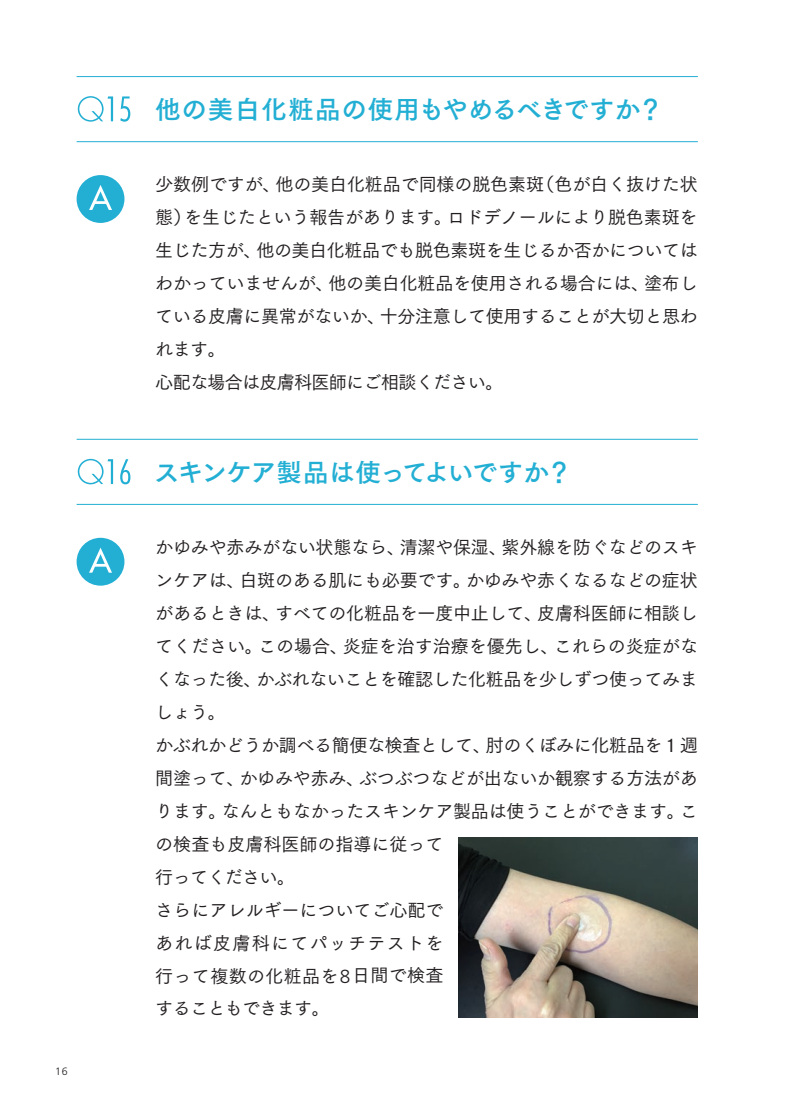
<style>
.page{position:relative;width:800px;height:1119px;background:#fff}
.page>*{position:absolute;margin:0;border:0;box-sizing:border-box;transform-origin:0 0}
.t1{font:25.5px "Tsuku Go Pro B";letter-spacing:.025em;color:#23afd4}
.t2{font:25.5px "Tsuku Go Pro B";letter-spacing:-.04em;color:#23afd4}
.t3{font:18px/33px "Tsuku Go Pro M";letter-spacing:-.015em;color:#231f20}
.t4{font:300 10.65px "Frutiger LT Std";color:#231f20}
.s1{font-family:"Frutiger LT Std";font-weight:300;font-size:18.9px}
</style>
<div class="page">
<svg style="left:78px;top:96px;width:52px;height:26px"></svg>
<svg style="left:78px;top:459px;width:52px;height:25px"></svg>
<hr style="left:77px;top:141px;width:620px;height:1px;background:#23afd4">
<hr style="left:77px;top:504px;width:620px;height:1px;background:#23afd4">
<hr style="left:77px;top:76px;width:620px;height:1px;background:#23afd4">
<hr style="left:77px;top:439px;width:620px;height:1px;background:#23afd4">
<div style="left:77px;top:175px;width:47px;height:48px;background:#23afd4;border-radius:50%"></div>
<svg style="left:89px;top:185px;width:23px;height:25px"></svg>
<div style="left:77px;top:537px;width:47px;height:48px;background:#23afd4;border-radius:50%"></div>
<svg style="left:89px;top:547px;width:23px;height:25px"></svg>
<img style="left:458px;top:837px;width:239px;height:180px">
<p class="t4" style="left:55px;top:1064px;width:14px">16</p>
<h1 class="t1" style="left:155px;top:87px;width:509px">他の美白化粧品の使用もやめるべきですか？</h1>
<p class="t3" style="left:155px;top:166px;width:544px">少数例ですが、他の美白化粧品で同様の脱色素斑（色が白く抜けた状態）を生じたという報告があります。ロドデノールにより脱色素斑を生じた方が、他の美白化粧品でも脱色素斑を生じるか否かについてはわかっていませんが、他の美白化粧品を使用される場合には、塗布している皮膚に異常がないか、十分注意して使用することが大切と思われます。<br>心配な場合は皮膚科医師にご相談ください。</p>
<h1 class="t2" style="left:154px;top:450px;width:419px">スキンケア製品は使ってよいですか？</h1>
<p class="t3" style="left:155px;top:528px;width:544px">かゆみや赤みがない状態なら、清潔や保湿、紫外線を防ぐなどのスキンケアは、白斑のある肌にも必要です。かゆみや赤くなるなどの症状があるときは、すべての化粧品を一度中止して、皮膚科医師に相談してください。この場合、炎症を治す治療を優先し、これらの炎症がなくなった後、かぶれないことを確認した化粧品を少しずつ使ってみましょう。<br>かぶれかどうか調べる簡便な検査として、肘のくぼみに化粧品を１週間塗って、かゆみや赤み、ぶつぶつなどが出ないか観察する方法があります。なんともなかったスキンケア製品は使うことができます。この検査も皮膚科医師の指導に従って<br>行ってください。<br>さらにアレルギーについてご心配で<br>あれば皮膚科にてパッチテストを<br>行って複数の化粧品を<span class="s1">8</span>日間で検査<br>することもできます。</p>
</div>
